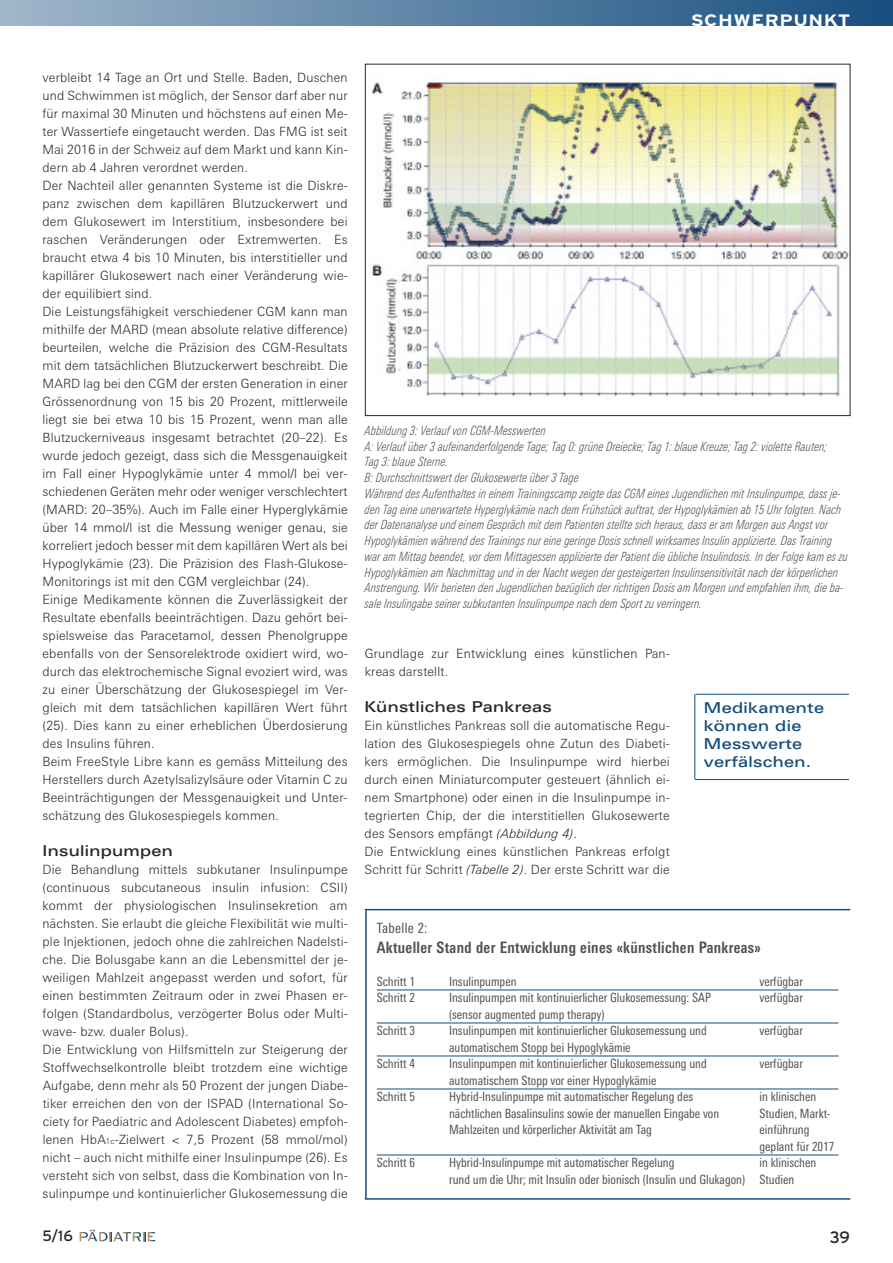
<style>
.page{position:relative;width:893px;height:1263px;background:#fff}
.page>*{position:absolute;margin:0;border:0;box-sizing:border-box;transform-origin:0 0}
.t1{font:700 16.5px "Interstate";letter-spacing:.025em;color:#fff;scale:1.2 1}
.t2{font:16.5px "Interstate";color:#272627}
.t3{font:700 condensed 15.75px "Linotype Univers";letter-spacing:.025em;color:#525152}
.t4{font:500 15px/18px "Linotype Univers Extd";letter-spacing:.02em;color:#144d7e}
.t5{font:500 15px "Linotype Univers Extd";letter-spacing:.02em;color:#272627}
.t6{font:15px "Interstate";color:#272627}
.t7{font:condensed 14.25px "Linotype Univers";letter-spacing:.02em;color:#525152}
.t8{font:300 12.75px/18px "Linotype Univers Basic";letter-spacing:.015em;color:#272627}
.t9{font:italic 300 condensed 12.75px/15.8px "Linotype Univers";letter-spacing:.01em;color:#525152;scale:.9 1}
.t10{font:condensed 12.75px/16.5px "Linotype Univers";color:#525152}
.s1{font-size:8.1px}
.s2{font-style:italic}
</style>
<div class="page">
<div style="left:0;top:0;width:893px;height:26px;background:linear-gradient(to right,#a0b7cb,#164e7f)"></div>
<svg style="left:80px;top:1230px;width:75px;height:11px"></svg>
<img style="left:371px;top:75px;width:477px;height:322px">
<hr style="left:377px;top:989px;width:461px;height:1px;background:#144d7e">
<hr style="left:377px;top:1022px;width:461px;height:1px;background:#144d7e">
<hr style="left:377px;top:1055px;width:461px;height:1px;background:#144d7e">
<hr style="left:377px;top:1088px;width:461px;height:1px;background:#144d7e">
<hr style="left:377px;top:1154px;width:461px;height:1px;background:#144d7e">
<hr style="left:365px;top:909px;width:485px;height:1px;background:#144d7e">
<hr style="left:365px;top:910px;width:2px;height:288px;background:#144d7e">
<hr style="left:365px;top:1198px;width:485px;height:2px;background:#144d7e">
<hr style="left:696px;top:694px;width:153px;height:1px;background:#144d7e">
<hr style="left:694px;top:694px;width:1px;height:85px;background:#144d7e">
<hr style="left:695px;top:779px;width:154px;height:1px;background:#144d7e">
<p class="t1" style="left:691px;top:11px;width:135px">SCHWERPUNKT</p>
<p class="t8" style="left:43px;top:69px;width:307px">verbleibt 14 Tage an Ort und Stelle. Baden, Duschen und Schwimmen ist möglich, der Sensor darf aber nur für maximal 30 Minuten und höchstens auf einen Me&shy;ter Wassertiefe eingetaucht werden. Das FMG ist seit Mai 2016 in der Schweiz auf dem Markt und kann Kin&shy;dern ab 4 Jahren verordnet werden.<br>Der Nachteil aller genannten Systeme ist die Diskre&shy;panz zwischen dem kapillären Blutzuckerwert und dem Glukosewert im Interstitium, insbesondere bei raschen Veränderungen oder Extremwerten. Es braucht etwa 4 bis 10 Minuten, bis interstitieller und kapillärer Glukosewert nach einer Veränderung wie&shy;der equilibiert sind.<br>Die Leistungsfähigkeit verschiedener CGM kann man mithilfe der MARD (mean absolute relative difference) beurteilen, welche die Präzision des CGM-Resultats mit dem tatsächlichen Blutzuckerwert beschreibt. Die MARD lag bei den CGM der ersten Generation in einer Grössenordnung von 15 bis 20 Prozent, mittlerweile liegt sie bei etwa 10 bis 15 Prozent, wenn man alle Blutzuckerniveaus insgesamt betrachtet (20–22). Es wurde jedoch gezeigt, dass sich die Messgenauigkeit im Fall einer Hypoglykämie unter 4 mmol/l bei ver&shy;schiedenen Geräten mehr oder weniger verschlechtert (MARD: 20–35%). Auch im Falle einer Hyperglykämie über 14 mmol/l ist die Messung weniger genau, sie korreliert jedoch besser mit dem kapillären Wert als bei Hypoglykämie (23). Die Präzision des Flash-Glukose-Monitorings ist mit den CGM vergleichbar (24).<br>Einige Medikamente können die Zuverlässigkeit der Resultate ebenfalls beeinträchtigen. Dazu gehört bei&shy;spielsweise das Paracetamol, dessen Phenolgruppe ebenfalls von der Sensorelektrode oxidiert wird, wo&shy;durch das elektrochemische Signal evoziert wird, was zu einer Überschätzung der Glukosespiegel im Ver&shy;gleich mit dem tatsächlichen kapillären Wert führt (25). Dies kann zu einer erheblichen Überdosierung des Insulins führen.<br>Beim FreeStyle Libre kann es gemäss Mitteilung des Herstellers durch Azetylsalizylsäure oder Vitamin C zu Beeinträchtigungen der Messgenauigkeit und Unter&shy;schätzung des Glukosespiegels kommen.</p>
<p class="t5" style="left:43px;top:845px;width:132px">Insulinpumpen</p>
<p class="t8" style="left:43px;top:861px;width:307px">Die Behandlung mittels subkutaner Insulinpumpe (continuous subcutaneous insulin infusion: CSII) kommt der physiologischen Insulinsekretion am nächsten. Sie erlaubt die gleiche Flexibilität wie multi&shy;ple Injektionen, jedoch ohne die zahlreichen Nadelsti&shy;che. Die Bolusgabe kann an die Lebensmittel der je&shy;weiligen Mahlzeit angepasst werden und sofort, für einen bestimmten Zeitraum oder in zwei Phasen er&shy;folgen (Standardbolus, verzögerter Bolus oder Multi&shy;wave- bzw. dualer Bolus).<br>Die Entwicklung von Hilfsmitteln zur Steigerung der Stoffwechselkontrolle bleibt trotzdem eine wichtige Aufgabe, denn mehr als 50 Prozent der jungen Diabe&shy;tiker erreichen den von der ISPAD (International So&shy;ciety for Paediatric and Adolescent Diabetes) empfoh&shy;lenen HbA<span class="s1">1c</span>-Zielwert &lt; 7,5 Prozent (58 mmol/mol) nicht – auch nicht mithilfe einer Insulinpumpe (26). Es versteht sich von selbst, dass die Kombination von In&shy;sulinpumpe und kontinuierlicher Glukosemessung die</p>
<p class="t9" style="left:365px;top:424px;width:538px">Abbildung 3: Verlauf von CGM-Messwerten<br>A: Verlauf über 3 aufeinanderfolgende Tage; Tag 0: grüne Dreiecke; Tag 1: blaue Kreuze; Tag 2: violette Rauten;<br>Tag 3: blaue Sterne.<br>B: Durchschnittswert der Glukosewerte über 3 Tage<br>Während des Aufenthaltes in einem Trainingscamp zeigte das CGM eines Jugendlichen mit Insulinpumpe, dass je&shy;den Tag eine unerwartete Hyperglykämie nach dem Frühstück auftrat, der Hypoglykämien ab 15 Uhr folgten. Nach der Datenanalyse und einem Gespräch mit dem Patienten stellte sich heraus, dass er am Morgen aus Angst vor Hypoglykämien während des Trainings nur eine geringe Dosis schnell wirksames Insulin applizierte. Das Training war am Mittag beendet, vor dem Mittagessen applizierte der Patient die übliche Insulindosis. In der Folge kam es zu Hypoglykämien am Nachmittag und in der Nacht wegen der gesteigerten Insulinsensitivität nach der körperlichen Anstrengung. Wir berieten den Jugendlichen bezüglich der richtigen Dosis am Morgen und empfahlen ihm, die ba&shy;sale Insulingabe seiner subkutanten Insulinpumpe nach dem Sport zu verringern.</p>
<p class="t8" style="left:365px;top:645px;width:307px">Grundlage zur Entwicklung eines künstlichen Pan&shy;kreas darstellt.</p>
<p class="t5" style="left:365px;top:701px;width:189px">Künstliches Pankreas</p>
<p class="t8" style="left:365px;top:717px;width:307px">Ein künstliches Pankreas soll die automatische Regu&shy;lation des Glukosespiegels ohne Zutun des Diabeti&shy;kers ermöglichen. Die Insulinpumpe wird hierbei durch einen Miniaturcomputer gesteuert (ähnlich ei&shy;nem Smartphone) oder einen in die Insulinpumpe in&shy;tegrierten Chip, der die interstitiellen Glukosewerte des Sensors empfängt <span class="s2">(Abbildung 4)</span>.<br>Die Entwicklung eines künstlichen Pankreas erfolgt Schritt für Schritt <span class="s2">(Tabelle 2)</span>. Der erste Schritt war die</p>
<p class="t4" style="left:704px;top:700px;width:122px">Medikamente können die<br>Messwerte verfälschen.</p>
<p class="t7" style="left:377px;top:923px;width:52px">Tabelle 2:</p>
<p class="t3" style="left:377px;top:941px;width:385px">Aktueller Stand der Entwicklung eines «künstlichen Pankreas»</p>
<p class="t10" style="left:377px;top:974px;width:40px">Schritt 1</p>
<p class="t10" style="left:449px;top:974px;width:69px">Insulinpumpen</p>
<p class="t10" style="left:759px;top:974px;width:45px">verfügbar</p>
<p class="t10" style="left:377px;top:990px;width:40px">Schritt 2</p>
<p class="t10" style="left:449px;top:990px;width:263px">Insulinpumpen mit kontinuierlicher Glukosemessung: SAP</p>
<p class="t10" style="left:759px;top:990px;width:45px">verfügbar</p>
<p class="t10" style="left:449px;top:1007px;width:157px">(sensor augmented pump therapy)</p>
<p class="t10" style="left:377px;top:1023px;width:40px">Schritt 3</p>
<p class="t10" style="left:449px;top:1023px;width:259px">Insulinpumpen mit kontinuierlicher Glukosemessung und</p>
<p class="t10" style="left:759px;top:1023px;width:45px">verfügbar</p>
<p class="t10" style="left:449px;top:1040px;width:183px">automatischem Stopp bei Hypoglykämie</p>
<p class="t10" style="left:377px;top:1056px;width:40px">Schritt 4</p>
<p class="t10" style="left:449px;top:1056px;width:259px">Insulinpumpen mit kontinuierlicher Glukosemessung und</p>
<p class="t10" style="left:759px;top:1056px;width:45px">verfügbar</p>
<p class="t10" style="left:449px;top:1073px;width:209px">automatischem Stopp vor einer Hypoglykämie</p>
<p class="t10" style="left:377px;top:1089px;width:40px">Schritt 5</p>
<p class="t10" style="left:449px;top:1089px;width:246px">Hybrid-Insulinpumpe mit automatischer Regelung des</p>
<p class="t10" style="left:759px;top:1089px;width:58px">in klinischen</p>
<p class="t10" style="left:449px;top:1106px;width:272px">nächtlichen Basalinsulins sowie der manuellen Eingabe von</p>
<p class="t10" style="left:759px;top:1106px;width:72px">Studien, Markt-</p>
<p class="t10" style="left:449px;top:1122px;width:204px">Mahlzeiten und körperlicher Aktivität am Tag</p>
<p class="t10" style="left:759px;top:1122px;width:76px">einführung geplant für 2017</p>
<p class="t10" style="left:377px;top:1155px;width:40px">Schritt 6</p>
<p class="t10" style="left:449px;top:1155px;width:227px">Hybrid-Insulinpumpe mit automatischer Regelung</p>
<p class="t10" style="left:449px;top:1155px;width:369px;text-indent:310px">in klinischen rund um die Uhr; mit Insulin oder bionisch (Insulin und Glukagon) Studien</p>
<p class="t6" style="left:43px;top:1227px;width:32px">5/16</p>
<p class="t2" style="left:830px;top:1227px;width:22px">39</p>
</div>
